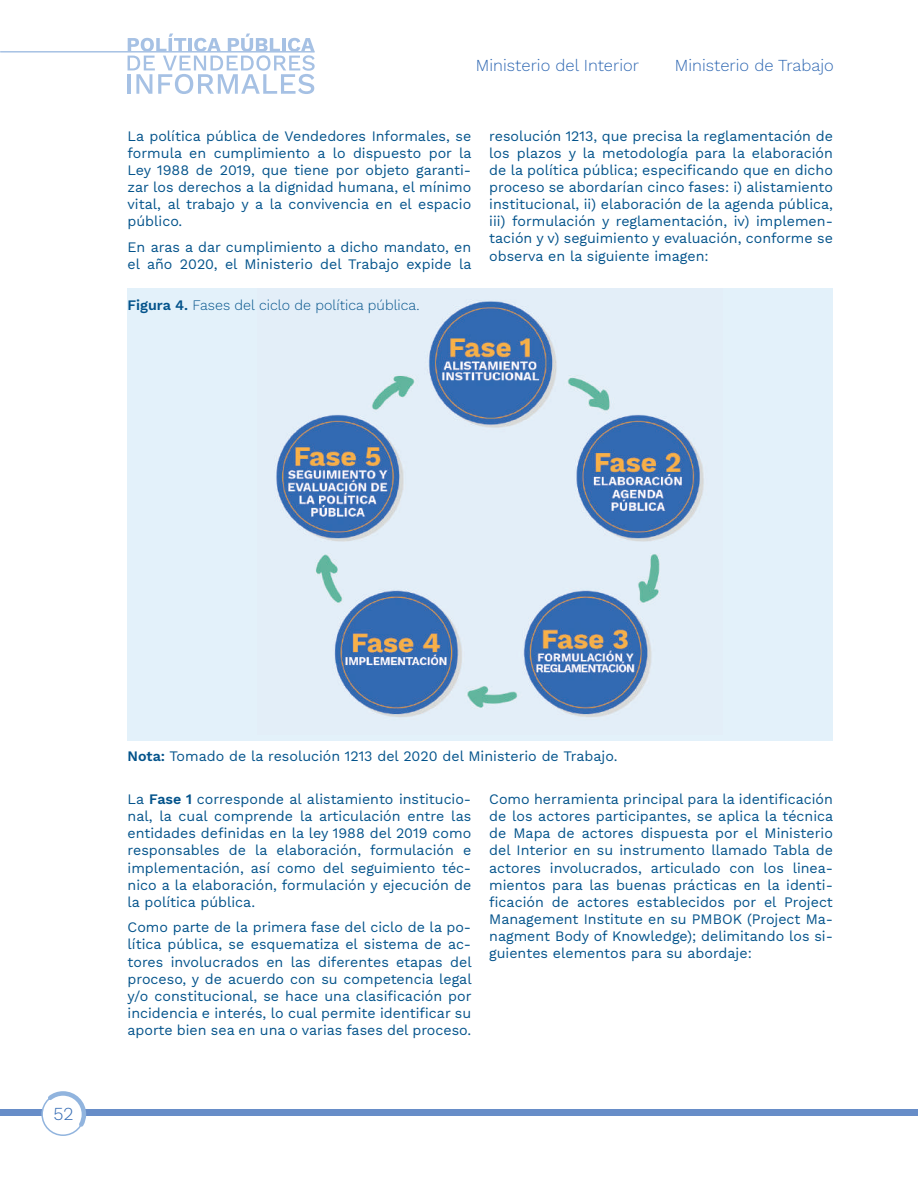
<style>
.page{position:relative;width:918px;height:1188px;background:#fff}
.page>*{position:absolute;margin:0;border:0;box-sizing:border-box;transform-origin:0 0}
.t1{font:300 18px "Work Sans";color:#3169b3}
.t2{font:300 16.5px "Work Sans";color:#3169b3}
.t3{font:14.25px/17.1px "Work Sans";color:#03538b;text-align:justify}
.t4{font:300 14.25px "Work Sans";color:#03538b}
.s1{font-weight:600}
</style>
<div class="page">
<div style="left:0;top:1110px;width:918px;height:6px;background:#678dc8"></div>
<hr style="left:0;top:51px;width:315px;height:2px;background:#a6c1e4">
<hr style="left:127px;top:74px;width:4px;height:20px;background:#a6c1e4">
<svg style="left:128px;top:34px;width:187px;height:60px"></svg>
<div style="left:41px;top:1093px;width:44px;height:43px;border:2px solid #91b4de;border-radius:50%"></div>
<svg style="left:44px;top:1091px;width:44px;height:40px"></svg>
<div style="left:128px;top:288px;width:705px;height:453px;background:#e3f1fa"></div>
<img style="left:276px;top:300px;width:428px;height:417px">
<p class="t2" style="left:476px;top:53px;width:165px">Ministerio del Interior</p>
<p class="t2" style="left:675px;top:53px;width:160px">Ministerio de Trabajo</p>
<p class="t3" style="left:128px;top:127px;width:346px">La política pública de Vendedores Informales, se formula en cumplimiento a lo dispuesto por la Ley 1988 de 2019, que tiene por objeto garanti&shy;zar los derechos a la dignidad humana, el mínimo vital, al trabajo y a la convivencia en el espacio público.</p>
<p class="t3" style="left:128px;top:238px;width:346px">En aras a dar cumplimiento a dicho mandato, en el año 2020, el Ministerio del Trabajo expide la</p>
<p class="t4" style="left:128px;top:294px;width:293px"><span class="s1">Figura 4.</span> Fases del ciclo de política pública.</p>
<p class="t3" style="left:489px;top:127px;width:345px">resolución 1213, que precisa la reglamentación de los plazos y la metodología para la elaboración de la política pública; especificando que en dicho proceso se abordarían cinco fases: i) alistamiento institucional, ii) elaboración de la agenda pública, iii) formulación y reglamentación, iv) implemen&shy;tación y v) seguimiento y evaluación, conforme se observa en la siguiente imagen:</p>
<p class="t1" style="left:53px;top:1100px;width:22px">52</p>
<p class="t3" style="left:128px;top:747px;width:491px"><span class="s1">Nota:</span> Tomado de la resolución 1213 del 2020 del Ministerio de Trabajo.</p>
<p class="t3" style="left:128px;top:790px;width:345px">La <span class="s1">Fase 1</span> corresponde al alistamiento institucio&shy;nal, la cual comprende la articulación entre las entidades definidas en la ley 1988 del 2019 como responsables de la elaboración, formulación e implementación, así como del seguimiento téc&shy;nico a la elaboración, formulación y ejecución de la política pública.</p>
<p class="t3" style="left:128px;top:918px;width:346px">Como parte de la primera fase del ciclo de la po&shy;lítica pública, se esquematiza el sistema de ac&shy;tores involucrados en las diferentes etapas del proceso, y de acuerdo con su competencia legal y/o constitucional, se hace una clasificación por incidencia e interés, lo cual permite identificar su aporte bien sea en una o varias fases del proceso.</p>
<p class="t3" style="left:489px;top:790px;width:346px">Como herramienta principal para la identificación de los actores participantes, se aplica la técnica de Mapa de actores dispuesta por el Ministerio del Interior en su instrumento llamado Tabla de actores involucrados, articulado con los linea&shy;mientos para las buenas prácticas en la identi&shy;ficación de actores establecidos por el Project Management Institute en su PMBOK (Project Ma&shy;nagment Body of Knowledge); delimitando los si&shy;guientes elementos para su abordaje:</p>
</div>
